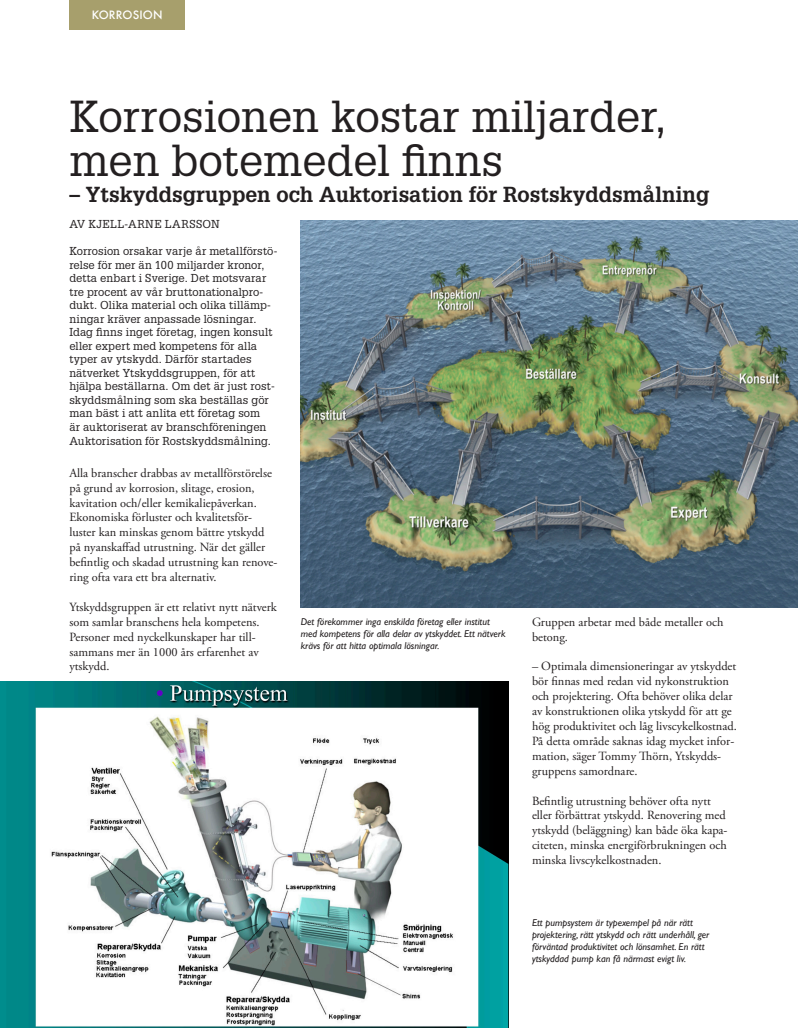
<style>
.page{position:relative;width:798px;height:1028px;background:#fff}
.page>*{position:absolute;margin:0;border:0;box-sizing:border-box;transform-origin:0 0}
.Rubrik_stor{font:43.75px "Glypha LT Std";color:#231f20}
.Rubrik_stor-2{font:700 21.25px "Glypha LT Std";color:#231f20}
.BRÖD_TEXT{font:12.5px/14.9px "Adobe Garamond Pro";color:#231f20}
.Ingress{font:11.25px/13.5px "Glypha LT Std";letter-spacing:.005em;color:#231f20}
.Ingress-2{font:11.25px "Glypha LT Std";letter-spacing:.04em;color:#231f20}
.Vinjett{font:500 11.25px "Futura";letter-spacing:.015em;color:#fff}
.Bildtext{font:italic 10px/12px "Gill Sans";color:#231f20}
</style>
<div class="page">
<div style="left:69px;top:0;width:116px;height:30px;background:#a79f6c"></div>
<img style="left:300px;top:220px;width:497px;height:388px">
<img style="left:0;top:682px;width:508px;height:346px">
<p class="Vinjett" style="left:92px;top:7px;width:73px">KORROSION</p>
<p class="Rubrik_stor" style="left:69px;top:90px;width:599px">Korrosionen kostar miljarder,</p>
<p class="Rubrik_stor" style="left:69px;top:134px;width:435px">men botemedel finns</p>
<p class="Rubrik_stor-2" style="left:69px;top:181px;width:641px">– Ytskyddsgruppen och Auktorisation för Rostskyddsmålning</p>
<p class="Ingress-2" style="left:69px;top:218px;width:152px">AV KJELL-ARNE LARSSON</p>
<p class="Ingress" style="left:69px;top:244px;width:209px">Korrosion orsakar varje år metallförstö&shy;relse för mer än 100 miljarder kronor, detta enbart i Sverige. Det motsvarar tre procent av vår bruttonationalpro&shy;dukt. Olika material och olika tillämp&shy;ningar kräver anpassade lösningar.<br>Idag finns inget företag, ingen konsult eller expert med kompetens för alla typer av ytskydd. Därför startades nätverket Ytskyddsgruppen, för att hjälpa beställarna. Om det är just rost&shy;skyddsmålning som ska beställas gör man bäst i att anlita ett företag som<br>är auktoriserat av branschföreningen Auktorisation för Rostskyddsmålning.</p>
<p class="BRÖD_TEXT" style="left:69px;top:466px;width:209px">Alla branscher drabbas av metallförstörelse på grund av korrosion, slitage, erosion, kavitation och/eller kemikaliepåverkan.<br>Ekonomiska förluster och kvalitetsför&shy;luster kan minskas genom bättre ytskydd på nyanskaffad utrustning. När det gäller befintlig och skadad utrustning kan renove&shy;ring ofta vara ett bra alternativ.</p>
<p class="BRÖD_TEXT" style="left:69px;top:600px;width:209px">Ytskyddsgruppen är ett relativt nytt nätverk som samlar branschens hela kompetens.<br>Personer med nyckelkunskaper har till&shy;sammans mer än 1000 års erfarenhet av ytskydd.</p>
<p class="Bildtext" style="left:300px;top:615px;width:206px">Det förekommer inga enskilda företag eller institut med kompetens för alla delar av ytskyddet. Ett nätverk krävs för att hitta optimala lösningar.</p>
<p class="BRÖD_TEXT" style="left:531px;top:615px;width:193px">Gruppen arbetar med både metaller och betong.</p>
<p class="BRÖD_TEXT" style="left:531px;top:659px;width:206px">– Optimala dimensioneringar av ytskyddet bör finnas med redan vid nykonstruktion och projektering. Ofta behöver olika delar av konstruktionen olika ytskydd för att ge hög produktivitet och låg livscykelkostnad.<br>På detta område saknas idag mycket infor&shy;mation, säger Tommy Thörn, Ytskydds&shy;gruppens samordnare.</p>
<p class="BRÖD_TEXT" style="left:531px;top:793px;width:197px">Befintlig utrustning behöver ofta nytt eller förbättrat ytskydd. Renovering med ytskydd (beläggning) kan både öka kapa&shy;citeten, minska energiförbrukningen och minska livscykelkostnaden.</p>
<p class="Bildtext" style="left:531px;top:916px;width:179px">Ett pumpsystem är typexempel på när rätt projektering, rätt ytskydd och rätt underhåll, ger förväntad produktivitet och lönsamhet. En rätt ytskyddad pump kan få närmast evigt liv.</p>
</div>
